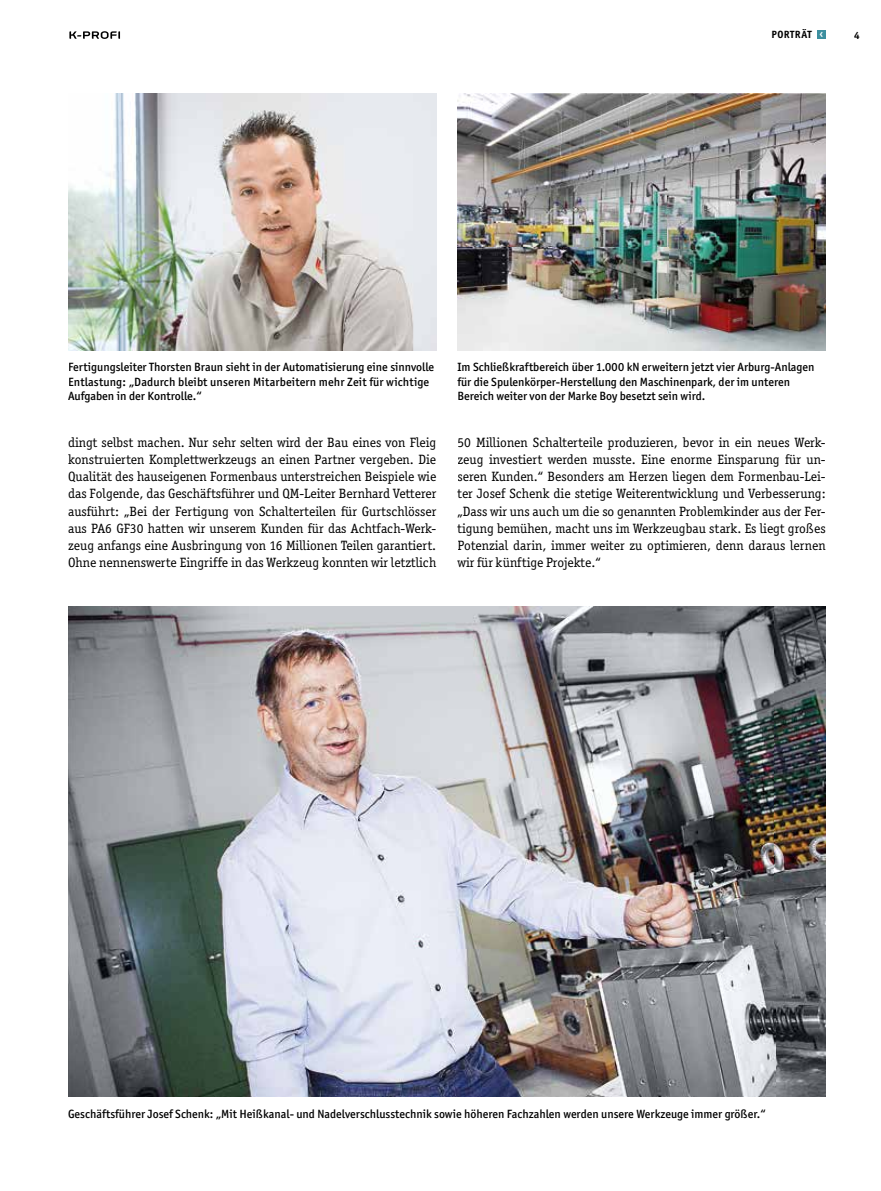
<style>
.page{position:relative;width:881px;height:1191px;background:#fff}
.page>*{position:absolute;margin:0;border:0;box-sizing:border-box;transform-origin:0 0}
.t1{font:13.5px/17.2px "Officina Ser ITC Std";color:#000;text-align:justify}
.t2{font:500 12px/14.4px "Officina Sans ITC Std";color:#000}
.t3{font:700 10.5px "Officina Sans ITC Std";letter-spacing:.05em;color:#000}
.t4{font:700 10.5px "Officina Ser ITC Std";color:#000}
.s1{color:#fff}
</style>
<div class="page">
<svg style="left:69px;top:31px;width:51px;height:8px"></svg>
<div style="left:817px;top:31px;width:8px;height:8px;background:#3d8f9f"></div>
<img style="left:68px;top:94px;width:368px;height:256px">
<img style="left:457px;top:94px;width:368px;height:256px">
<img style="left:68px;top:606px;width:757px;height:491px">
<p class="t3" style="left:771px;top:28px;width:53px">PORTRÄT <span class="s1">‹</span></p>
<p class="t4" style="left:853px;top:29px;width:7px">4</p>
<p class="t2" style="left:68px;top:360px;width:367px">Fertigungsleiter Thorsten Braun sieht in der Automatisierung eine sinnvolle<br>Entlastung: „Dadurch bleibt unseren Mitarbeitern mehr Zeit für wichtige<br>Aufgaben in der Kontrolle.“</p>
<p class="t2" style="left:457px;top:360px;width:358px">Im Schließkraftbereich über 1.000 kN erweitern jetzt vier Arburg-Anlagen für die Spulenkörper-Herstellung den Maschinenpark, der im unteren<br>Bereich weiter von der Marke Boy besetzt sein wird.</p>
<p class="t1" style="left:68px;top:433px;width:369px">dingt selbst machen. Nur sehr selten wird der Bau eines von Fleig konstruierten Komplettwerkzeugs an einen Partner vergeben. Die Qualität des hauseigenen Formenbaus unterstreichen Beispiele wie das Folgende, das Geschäftsführer und QM-Leiter Bernhard Vetterer ausführt: „Bei der Fertigung von Schalterteilen für Gurtschlösser aus PA6 GF30 hatten wir unserem Kunden für das Achtfach-Werk&shy;zeug anfangs eine Ausbringung von 16 Millionen Teilen garantiert.<br>Ohne nennenswerte Eingriffe in das Werkzeug konnten wir letztlich</p>
<p class="t1" style="left:457px;top:433px;width:369px">50 Millionen Schalterteile produzieren, bevor in ein neues Werk&shy;zeug investiert werden musste. Eine enorme Einsparung für un&shy;seren Kunden.“ Besonders am Herzen liegen dem Formenbau-Lei&shy;ter Josef Schenk die stetige Weiterentwicklung und Verbesserung: „Dass wir uns auch um die so genannten Problemkinder aus der Fer&shy;tigung bemühen, macht uns im Werkzeugbau stark. Es liegt großes Potenzial darin, immer weiter zu optimieren, denn daraus lernen wir für künftige Projekte.“</p>
<p class="t2" style="left:68px;top:1107px;width:699px">Geschäftsführer Josef Schenk: „Mit Heißkanal- und Nadelverschlusstechnik sowie höheren Fachzahlen werden unsere Werkzeuge immer größer.“</p>
</div>
